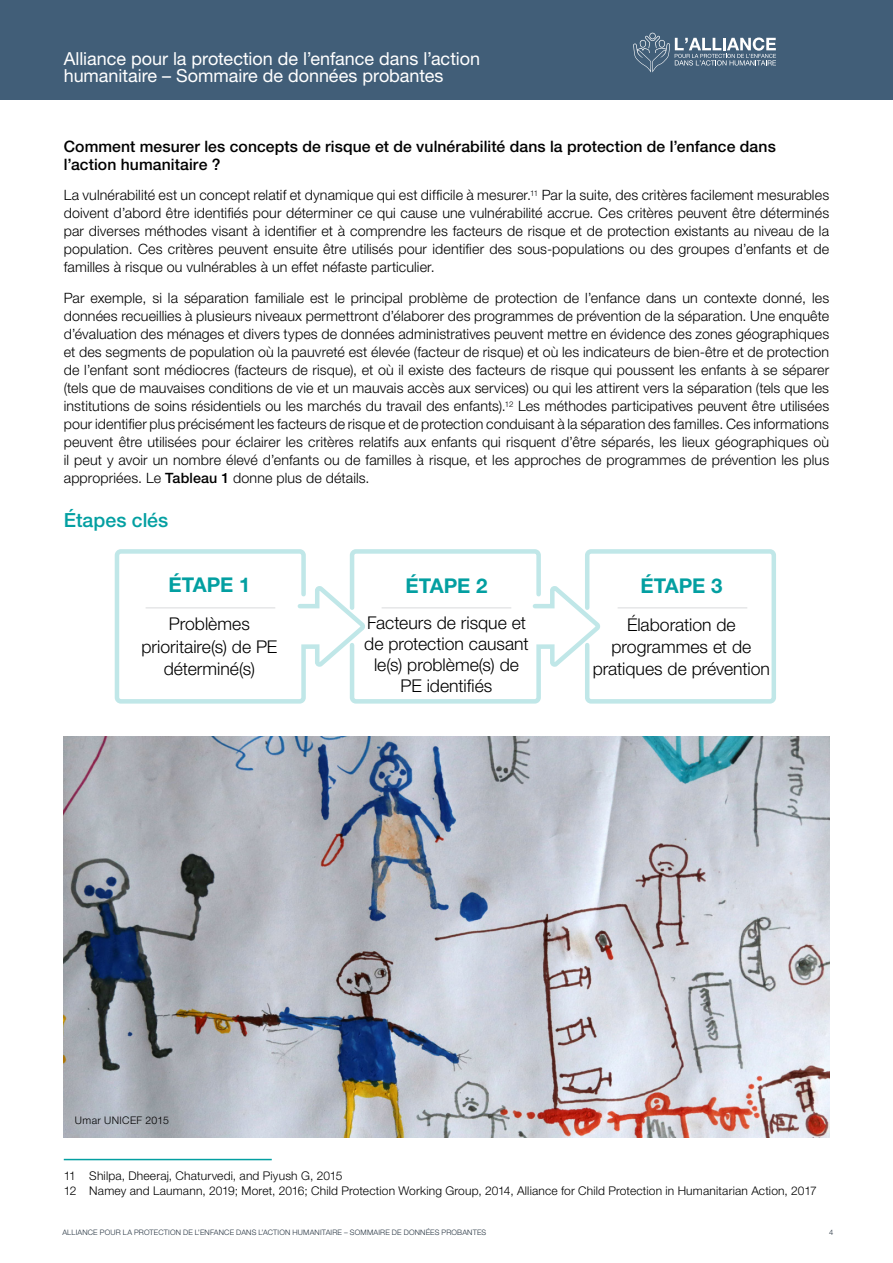
<style>
.page{position:relative;width:893px;height:1263px;background:#fff}
.page>*{position:absolute;margin:0;border:0;box-sizing:border-box;transform-origin:0 0}
.t1{font:700 20.4px "Helvetica Neue LT Pro";letter-spacing:-.005em;color:#039fa1}
.t2{font:500 19.5px "Helvetica Neue LT Pro";color:#039fa1}
.t3{font:18px/16.5px "Helvetica Neue LT Pro";letter-spacing:-.005em;color:#fff}
.t4{font:300 17.55px/22.2px "Helvetica Neue LT Pro";color:#000;text-align:center}
.t5{font:500 15.75px/18px "Helvetica Neue LT Pro";letter-spacing:.005em;color:#000}
.t6{font:300 14.25px/18px "Helvetica Neue LT Pro";letter-spacing:.01em;color:#000;text-align:justify}
.t7{font:300 12px/15px "Helvetica Neue LT Pro";letter-spacing:.015em;color:#000}
.t8{font:300 10.5px "Helvetica Neue Cyr";letter-spacing:.035em;color:#000}
.t9{font:300 7.5px "Helvetica Neue LT Pro";letter-spacing:.025em;color:#212f3c}
.s1{font-weight:500}
</style>
<div class="page">
<div style="left:0;top:0;width:893px;height:99px;background:#415e78"></div>
<svg style="left:633px;top:33px;width:143px;height:39px"></svg>
<svg style="left:114px;top:549px;width:662px;height:155px"></svg>
<hr style="left:146px;top:607px;width:129px;height:2px;background:#e6e7e8">
<hr style="left:382px;top:607px;width:129px;height:2px;background:#e6e7e8">
<hr style="left:618px;top:607px;width:129px;height:2px;background:#e6e7e8">
<hr style="left:64px;top:1159px;width:208px;height:1px;background:#039fa1">
<img style="left:63px;top:737px;width:766px;height:400px">
<p class="t3" style="left:64px;top:50px;width:418px">Alliance pour la protection de l’enfance dans l’action humanitaire – Sommaire de données probantes</p>
<p class="t5" style="left:64px;top:137px;width:714px">Comment mesurer les concepts de risque et de vulnérabilité dans la protection de l’enfance dans l’action humanitaire ?</p>
<p class="t6" style="left:64px;top:186px;width:767px">La vulnérabilité est un concept relatif et dynamique qui est difficile à mesurer.<sup>11</sup> Par la suite, des critères facilement mesurables doivent d’abord être identifiés pour déterminer ce qui cause une vulnérabilité accrue. Ces critères peuvent être déterminés par diverses méthodes visant à identifier et à comprendre les facteurs de risque et de protection existants au niveau de la population. Ces critères peuvent ensuite être utilisés pour identifier des sous-populations ou des groupes d’enfants et de familles à risque ou vulnérables à un effet néfaste particulier.</p>
<p class="t6" style="left:64px;top:289px;width:767px">Par exemple, si la séparation familiale est le principal problème de protection de l’enfance dans un contexte donné, les données recueillies à plusieurs niveaux permettront d’élaborer des programmes de prévention de la séparation. Une enquête d’évaluation des ménages et divers types de données administratives peuvent mettre en évidence des zones géographiques et des segments de population où la pauvreté est élevée (facteur de risque) et où les indicateurs de bien-être et de protection de l’enfant sont médiocres (facteurs de risque), et où il existe des facteurs de risque qui poussent les enfants à se séparer (tels que de mauvaises conditions de vie et un mauvais accès aux services) ou qui les attirent vers la séparation (tels que les institutions de soins résidentiels ou les marchés du travail des enfants).<sup>12</sup> Les méthodes participatives peuvent être utilisées pour identifier plus précisément les facteurs de risque et de protection conduisant à la séparation des familles. Ces informations peuvent être utilisées pour éclairer les critères relatifs aux enfants qui risquent d’être séparés, les lieux géographiques où il peut y avoir un nombre élevé d’enfants ou de familles à risque, et les approches de programmes de prévention les plus appropriées. Le <span class="s1">Tableau 1</span> donne plus de détails.</p>
<h2 class="t2" style="left:64px;top:509px;width:106px">Étapes clés</h2>
<h1 class="t1" style="left:168px;top:572px;width:83px">ÉTAPE 1</h1>
<p class="t4" style="left:141px;top:613px;width:137px">Problèmes prioritaire(s) de PE déterminé(s)</p>
<h1 class="t1" style="left:405px;top:573px;width:83px">ÉTAPE 2</h1>
<p class="t4" style="left:364px;top:612px;width:166px;line-height:21px">Facteurs de risque et de protection causant le(s) problème(s) de<br>PE identifiés</p>
<h1 class="t1" style="left:640px;top:573px;width:83px">ÉTAPE 3</h1>
<p class="t4" style="left:593px;top:613px;width:179px">Élaboration de programmes et de pratiques de prévention</p>
<p class="t8" style="left:75px;top:1114px;width:95px">Umar UNICEF 2015</p>
<p class="t7" style="left:64px;top:1167px;width:754px">11 Shilpa, Dheeraj, Chaturvedi, and Piyush G, 2015<br>12 Namey and Laumann, 2019; Moret, 2016; Child Protection Working Group, 2014, Alliance for Child Protection in Humanitarian Action, 2017</p>
<p class="t9" style="left:62px;top:1228px;width:425px">ALLIANCE POUR LA PROTECTION DE L’ENFANCE DANS L’ACTION HUMANITAIRE – SOMMAIRE DE DONNÉES PROBANTES</p>
<p class="t9" style="left:829px;top:1228px;width:6px">4</p>
</div>
